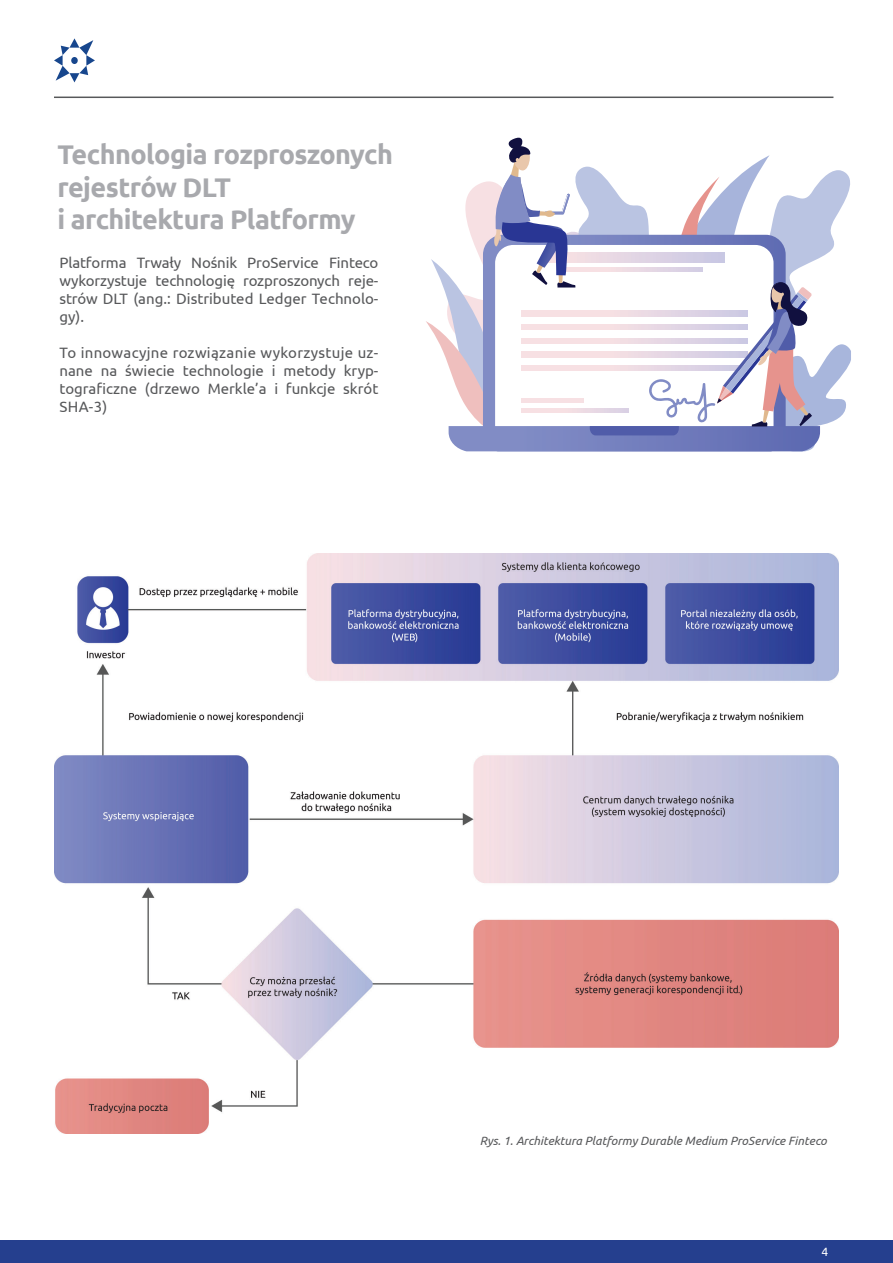
<style>
.page{position:relative;width:893px;height:1263px;background:#fff}
.page>*{position:absolute;margin:0;border:0;box-sizing:border-box;transform-origin:0 0}
.t1{font:700 27px/32.4px "Ubuntu";letter-spacing:-.02em;color:#a8a9ad}
.t2{font:15px/18px "Ubuntu";color:#57585a;text-align:justify}
.t3{font:italic 12px "Ubuntu";color:#57585a}
.t4{font:12px "Ubuntu";color:#fff}
</style>
<div class="page">
<div style="left:0;top:1240px;width:893px;height:23px;background:#253f8e"></div>
<svg style="left:54px;top:38px;width:41px;height:44px"></svg>
<hr style="left:54px;top:97px;width:779px;height:1px;background:#57585a">
<img style="left:54px;top:554px;width:785px;height:579px">
<svg style="left:426px;top:137px;width:425px;height:314px"></svg>
<h1 class="t1" style="left:57px;top:138px;width:337px">Technologia rozproszonych rejestrów DLT<br>i architektura Platformy</h1>
<p class="t2" style="left:60px;top:253px;width:320px">Platforma Trwały Nośnik ProService Finteco wykorzystuje technologię rozproszonych reje&shy;strów DLT (ang.: Distributed Ledger Technolo&shy;gy).</p>
<p class="t2" style="left:60px;top:343px;width:320px">To innowacyjne rozwiązanie wykorzystuje uz&shy;nane na świecie technologie i metody kryp&shy;tograficzne (drzewo Merkle’a i funkcje skrót SHA-3)</p>
<p class="t3" style="left:480px;top:1133px;width:349px">Rys. 1. Architektura Platformy Durable Medium ProService Finteco</p>
<p class="t4" style="left:821px;top:1245px;width:8px">4</p>
</div>
